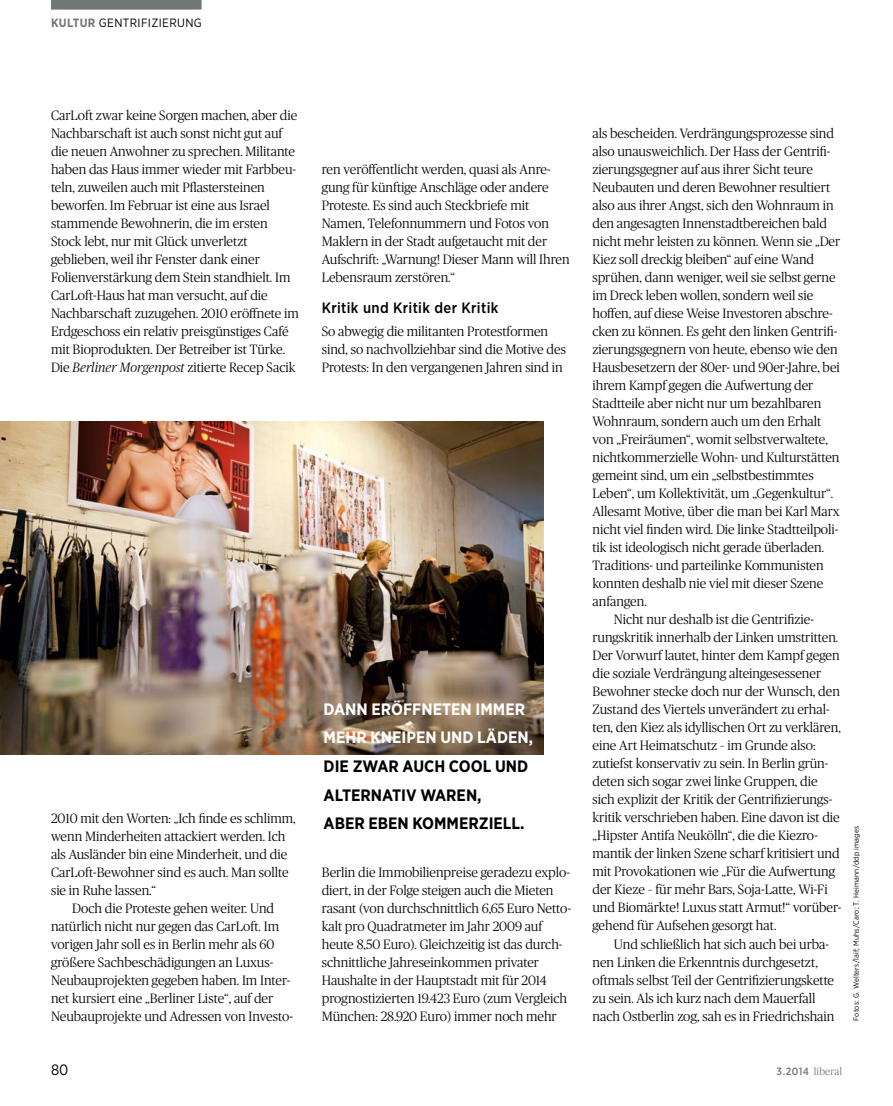
<style>
.page{position:relative;width:893px;height:1106px;background:#fff}
.page>*{position:absolute;margin:0;border:0;box-sizing:border-box;transform-origin:0 0}
.t1{font:700 16.5px/28.5px "Gotham Narrow";color:#000}
.t2{font:700 16.5px/28.5px "Gotham Narrow";color:#fff}
.t3{font:500 15px "Gotham Narrow";letter-spacing:.02em;color:#000}
.t4{font:15px "Gotham Narrow";color:#000}
.t5{font:300 13.5px/18px "Publico";color:#000}
.t6{font:12px "Gotham Narrow";letter-spacing:.03em;color:#000}
.t7{font:300 10.5px "Publico";letter-spacing:.01em;color:#717776}
.t8{font:7.5px "Gotham Narrow";letter-spacing:.02em;color:#000}
.s1{font-weight:700;color:#717776}
.s2{font-style:italic}
.s3{font-family:"Gotham Narrow";font-weight:500}
</style>
<div class="page">
<img style="left:0;top:421px;width:544px;height:333px">
<div style="left:51px;top:0;width:151px;height:10px;background:#717776"></div>
<p class="t6" style="left:51px;top:15px;width:152px"><span class="s1">KULTUR</span> GENTRIFIZIERUNG</p>
<p class="t5" style="left:51px;top:107px;width:249px">CarLoft zwar keine Sorgen machen, aber die Nachbarschaft ist auch sonst nicht gut auf die neuen Anwohner zu sprechen. Militante haben das Haus immer wieder mit Farbbeu&shy;teln, zuweilen auch mit Pflastersteinen beworfen. Im Februar ist eine aus Israel stammende Bewohnerin, die im ersten Stock lebt, nur mit Glück unverletzt geblieben, weil ihr Fenster dank einer Folienverstärkung dem Stein standhielt. Im CarLoft-Haus hat man versucht, auf die Nachbarschaft zuzugehen. 2010 eröffnete im Erdgeschoss ein relativ preisgünstiges Café mit Bioprodukten. Der Betreiber ist Türke.<br>Die <span class="s2">Berliner Morgenpost</span> zitierte Recep Sacik</p>
<p class="t5" style="left:51px;top:809px;width:246px">2010 mit den Worten: „Ich finde es schlimm,</p>
<p class="t5" style="left:51px;top:827px;width:236px">wenn Minderheiten attackiert werden. Ich</p>
<p class="t5" style="left:51px;top:845px;width:238px">als Ausländer bin eine Minderheit, und die</p>
<p class="t5" style="left:51px;top:863px;width:239px">CarLoft-Bewohner sind es auch. Man sollte</p>
<p class="t5" style="left:51px;top:881px;width:107px">sie in Ruhe lassen.“</p>
<p class="t5" style="left:72px;top:899px;width:203px">Doch die Proteste gehen weiter. Und</p>
<p class="t5" style="left:51px;top:917px;width:230px">natürlich nicht nur gegen das CarLoft. Im</p>
<p class="t5" style="left:51px;top:935px;width:225px">vorigen Jahr soll es in Berlin mehr als 60</p>
<p class="t5" style="left:51px;top:953px;width:224px">größere Sachbeschädigungen an Luxus-</p>
<p class="t5" style="left:51px;top:971px;width:241px">Neubauprojekten gegeben haben. Im Inter-</p>
<p class="t5" style="left:51px;top:989px;width:224px">net kursiert eine „Berliner Liste“, auf der</p>
<p class="t5" style="left:51px;top:1007px;width:244px">Neubauprojekte und Adressen von Investo-</p>
<p class="t5" style="left:322px;top:161px;width:249px">ren veröffentlicht werden, quasi als Anre&shy;gung für künftige Anschläge oder andere Proteste. Es sind auch Steckbriefe mit Namen, Telefonnummern und Fotos von Maklern in der Stadt aufgetaucht mit der Aufschrift: „Warnung! Dieser Mann will Ihren Lebensraum zerstören.“</p>
<p class="t3" style="left:322px;top:298px;width:178px">Kritik und Kritik der Kritik</p>
<p class="t5" style="left:322px;top:323px;width:246px">So abwegig die militanten Protestformen sind, so nachvollziehbar sind die Motive des<br>Protests: In den vergangenen Jahren sind in</p>
<p class="t2" style="left:324px;top:694px;width:211px">DANN ERÖFFNETEN IMMER<br>MEHR KNEIPEN UND LÄDEN,</p>
<p class="t1" style="left:324px;top:751px;width:206px">DIE ZWAR AUCH COOL UND<br>ALTERNATIV WAREN,<br>ABER EBEN KOMMERZIELL.</p>
<p class="t5" style="left:322px;top:863px;width:251px">Berlin die Immobilienpreise geradezu explo&shy;diert, in der Folge steigen auch die Mieten rasant (von durchschnittlich 6,65 Euro Netto&shy;kalt pro Quadratmeter im Jahr 2009 auf heute 8,50 Euro). Gleichzeitig ist das durch&shy;schnittliche Jahreseinkommen privater Haushalte in der Hauptstadt mit für 2014 prognostizierten 19.423 Euro (zum Vergleich München: 28.920 Euro) immer noch mehr</p>
<p class="t5" style="left:592px;top:125px;width:243px">als bescheiden. Verdrängungsprozesse sind</p>
<p class="t5" style="left:592px;top:143px;width:239px">also unausweichlich. Der Hass der Gentrifi-</p>
<p class="t5" style="left:592px;top:161px;width:222px">zierungsgegner auf aus ihrer Sicht teure</p>
<p class="t5" style="left:592px;top:179px;width:239px">Neubauten und deren Bewohner resultiert</p>
<p class="t5" style="left:592px;top:197px;width:243px">also aus ihrer Angst, sich den Wohnraum in</p>
<p class="t5" style="left:592px;top:215px;width:236px">den angesagten Innenstadtbereichen bald</p>
<p class="t5" style="left:592px;top:233px;width:249px">nicht mehr leisten zu können. Wenn sie „Der</p>
<p class="t5" style="left:592px;top:251px;width:223px">Kiez soll dreckig bleiben“ auf eine Wand</p>
<p class="t5" style="left:592px;top:269px;width:245px">sprühen, dann weniger, weil sie selbst gerne</p>
<p class="t5" style="left:592px;top:287px;width:222px">im Dreck leben wollen, sondern weil sie</p>
<p class="t5" style="left:592px;top:305px;width:242px">hoffen, auf diese Weise Investoren abschre-</p>
<p class="t5" style="left:592px;top:323px;width:246px">cken zu können. Es geht den linken Gentrifi-</p>
<p class="t5" style="left:592px;top:341px;width:247px">zierungsgegnern von heute, ebenso wie den</p>
<p class="t5" style="left:592px;top:359px;width:249px">Hausbesetzern der 80er- und 90er-Jahre, bei</p>
<p class="t5" style="left:592px;top:377px;width:222px">ihrem Kampf gegen die Aufwertung der</p>
<p class="t5" style="left:592px;top:395px;width:230px">Stadtteile aber nicht nur um bezahlbaren</p>
<p class="t5" style="left:592px;top:413px;width:230px">Wohnraum, sondern auch um den Erhalt</p>
<p class="t5" style="left:592px;top:431px;width:237px">von „Freiräumen“, womit selbstverwaltete,</p>
<p class="t5" style="left:592px;top:449px;width:249px">nichtkommerzielle Wohn- und Kulturstätten</p>
<p class="t5" style="left:592px;top:467px;width:223px">gemeint sind, um ein „selbstbestimmtes</p>
<p class="t5" style="left:592px;top:485px;width:242px">Leben“, um Kollektivität, um „Gegenkultur“.</p>
<p class="t5" style="left:592px;top:503px;width:249px">Allesamt Motive, über die man bei Karl Marx</p>
<p class="t5" style="left:592px;top:521px;width:247px">nicht viel finden wird. Die linke Stadtteilpoli-</p>
<p class="t5" style="left:592px;top:539px;width:233px">tik ist ideologisch nicht gerade überladen.</p>
<p class="t5" style="left:592px;top:557px;width:233px">Traditions- und parteilinke Kommunisten</p>
<p class="t5" style="left:592px;top:575px;width:232px">konnten deshalb nie viel mit dieser Szene</p>
<p class="t5" style="left:592px;top:593px;width:56px">anfangen.</p>
<p class="t5" style="left:614px;top:611px;width:202px">Nicht nur deshalb ist die Gentrifizie-</p>
<p class="t5" style="left:592px;top:629px;width:247px">rungskritik innerhalb der Linken umstritten.</p>
<p class="t5" style="left:592px;top:647px;width:249px">Der Vorwurf lautet, hinter dem Kampf gegen</p>
<p class="t5" style="left:592px;top:665px;width:230px">die soziale Verdrängung alteingesessener</p>
<p class="t5" style="left:592px;top:683px;width:249px">Bewohner stecke doch nur der Wunsch, den</p>
<p class="t5" style="left:592px;top:701px;width:239px">Zustand des Viertels unverändert zu erhal-</p>
<p class="t5" style="left:592px;top:719px;width:250px">ten, den Kiez als idyllischen Ort zu verklären,</p>
<p class="t5" style="left:592px;top:737px;width:225px">eine Art Heimatschutz – im Grunde also:</p>
<p class="t5" style="left:592px;top:755px;width:237px">zutiefst konservativ zu sein. In Berlin grün-</p>
<p class="t5" style="left:592px;top:773px;width:227px">deten sich sogar zwei linke Gruppen, die</p>
<p class="t5" style="left:592px;top:790px;width:241px">sich explizit der Kritik der Gentrifizierungs-</p>
<p class="t5" style="left:592px;top:808px;width:249px">kritik verschrieben haben. Eine davon ist die</p>
<p class="t5" style="left:592px;top:826px;width:227px">„Hipster Antifa Neukölln“, die die Kiezro-</p>
<p class="t5" style="left:592px;top:844px;width:249px">mantik der linken Szene scharf kritisiert und</p>
<p class="t5" style="left:592px;top:862px;width:244px">mit Provokationen wie „Für die Aufwertung</p>
<p class="t5" style="left:592px;top:880px;width:237px">der Kieze – für mehr Bars, Soja-Latte, Wi-Fi</p>
<p class="t5" style="left:592px;top:898px;width:250px">und Biomärkte! Luxus statt Armut!“ vorüber-</p>
<p class="t5" style="left:592px;top:916px;width:185px">gehend für Aufsehen gesorgt hat.</p>
<p class="t5" style="left:614px;top:934px;width:217px">Und schließlich hat sich auch bei urba-</p>
<p class="t5" style="left:592px;top:952px;width:227px">nen Linken die Erkenntnis durchgesetzt,</p>
<p class="t5" style="left:592px;top:970px;width:243px">oftmals selbst Teil der Gentrifizierungskette</p>
<p class="t5" style="left:592px;top:988px;width:225px">zu sein. Als ich kurz nach dem Mauerfall</p>
<p class="t5" style="left:592px;top:1006px;width:243px">nach Ostberlin zog, sah es in Friedrichshain</p>
<p class="t8" style="left:852px;top:1020px;width:196px;rotate:-90deg">Fotos: G. Welters/laif; Muhs/Caro; T. Heimann/ddp images</p>
<p class="t4" style="left:51px;top:1060px;width:19px">80</p>
<p class="t7" style="left:777px;top:1065px;width:67px"><span class="s3">3.2014</span> liberal</p>
</div>
